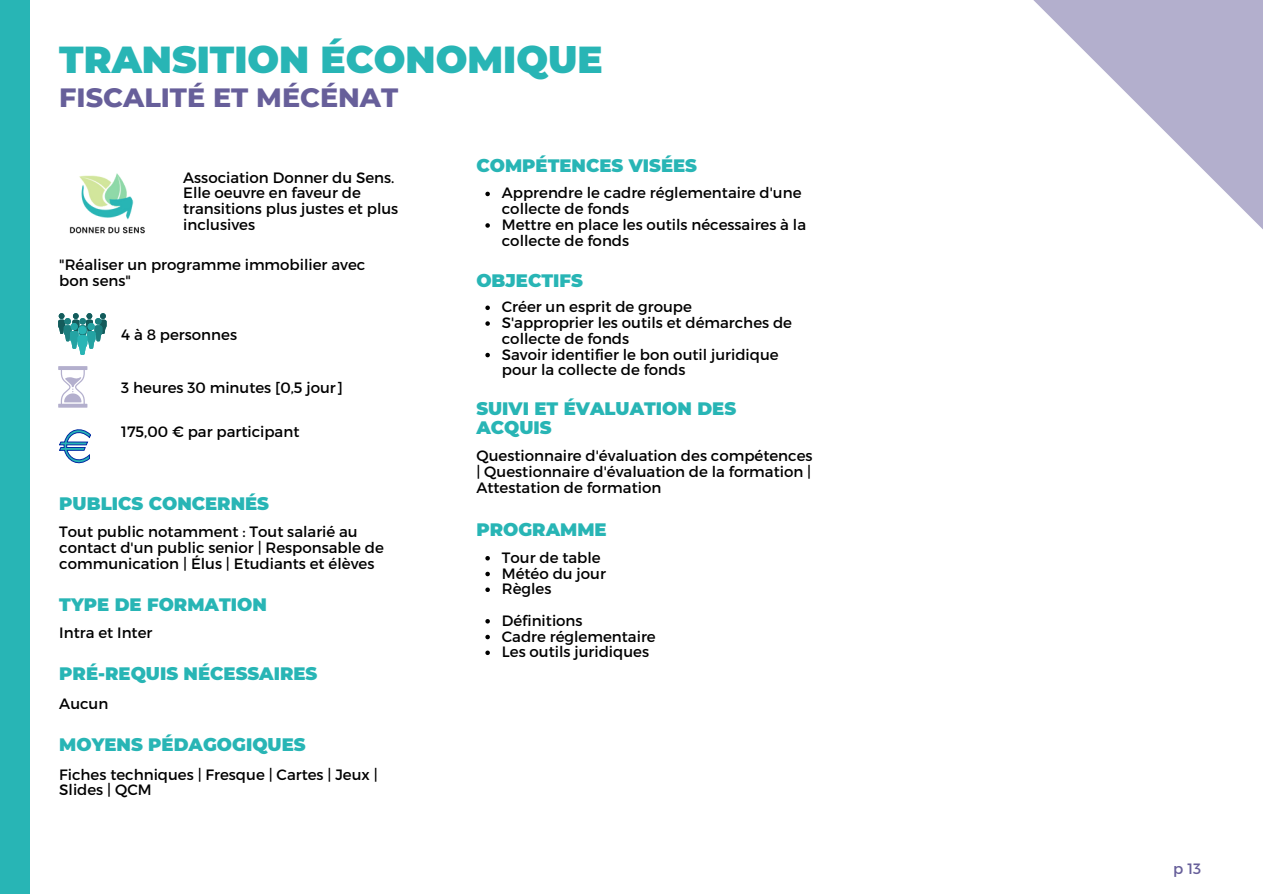
<style>
.page{position:relative;width:1263px;height:894px;background:#fff}
.page>*{position:absolute;margin:0;border:0;box-sizing:border-box;transform-origin:0 0}
.t1{font:900 37.5px "Montserrat";color:#28b5b5}
.t2{font:800 27px "Montserrat";color:#675f9a}
.t3{font:900 18px/19px "Montserrat";color:#28b5b5}
.t4{font:15px/15.8px "Montserrat";color:#000}
.t5{font:15px "Montserrat";color:#675f9a}
</style>
<div class="page">
<svg style="left:1033px;top:0;width:230px;height:230px"></svg>
<div style="left:0;top:0;width:30px;height:893px;background:#28b5b5"></div>
<img style="left:69px;top:173px;width:76px;height:61px">
<svg style="left:485px;top:305px;width:5px;height:5px"></svg>
<svg style="left:485px;top:321px;width:5px;height:5px"></svg>
<svg style="left:485px;top:353px;width:5px;height:4px"></svg>
<svg style="left:485px;top:556px;width:5px;height:4px"></svg>
<svg style="left:485px;top:571px;width:5px;height:5px"></svg>
<svg style="left:485px;top:587px;width:5px;height:5px"></svg>
<svg style="left:485px;top:619px;width:5px;height:4px"></svg>
<svg style="left:485px;top:634px;width:5px;height:5px"></svg>
<svg style="left:485px;top:650px;width:5px;height:5px"></svg>
<svg style="left:485px;top:192px;width:5px;height:4px"></svg>
<svg style="left:485px;top:223px;width:5px;height:5px"></svg>
<svg style="left:58px;top:366px;width:29px;height:41px"></svg>
<svg style="left:58px;top:313px;width:49px;height:42px"></svg>
<div style="left:78px;top:326px;width:8px;height:8px;background:#28b5b5;border-radius:50%"></div>
<svg style="left:59px;top:429px;width:32px;height:35px"></svg>
<p class="t1" style="left:59px;top:36px;width:545px">TRANSITION ÉCONOMIQUE</p>
<p class="t2" style="left:59px;top:80px;width:341px">FISCALITÉ ET MÉCÉNAT</p>
<p class="t4" style="left:183px;top:169px;width:217px">Association Donner du Sens.<br>Elle oeuvre en faveur de transitions plus justes et plus inclusives</p>
<p class="t4" style="left:59px;top:256px;width:307px">"Réaliser un programme immobilier avec bon sens"</p>
<p class="t4" style="left:121px;top:325px;width:117px">4 à 8 personnes</p>
<p class="t4" style="left:121px;top:378px;width:223px">3 heures 30 minutes [0,5 jour]</p>
<p class="t4" style="left:121px;top:422px;width:180px">175,00 € par participant</p>
<p class="t3" style="left:59px;top:494px;width:211px">PUBLICS CONCERNÉS</p>
<p class="t4" style="left:59px;top:523px;width:326px">Tout public notamment : Tout salarié au contact d'un public senior | Responsable de communication | Élus | Etudiants et élèves</p>
<p class="t3" style="left:59px;top:594px;width:209px">TYPE DE FORMATION</p>
<p class="t4" style="left:59px;top:623px;width:95px">Intra et Inter</p>
<p class="t3" style="left:59px;top:664px;width:260px">PRÉ-REQUIS NÉCESSAIRES</p>
<p class="t4" style="left:59px;top:694px;width:51px">Aucun</p>
<p class="t3" style="left:59px;top:734px;width:248px">MOYENS PÉDAGOGIQUES</p>
<p class="t4" style="left:59px;top:765px;width:320px">Fiches techniques | Fresque | Cartes | Jeux |<br>Slides | QCM</p>
<p class="t3" style="left:476px;top:156px;width:222px">COMPÉTENCES VISÉES</p>
<p class="t4" style="left:502px;top:184px;width:301px">Apprendre le cadre réglementaire d'une collecte de fonds</p>
<p class="t4" style="left:502px;top:216px;width:306px">Mettre en place les outils nécessaires à la collecte de fonds</p>
<p class="t3" style="left:476px;top:270px;width:108px">OBJECTIFS</p>
<p class="t4" style="left:502px;top:298px;width:192px">Créer un esprit de groupe</p>
<p class="t4" style="left:502px;top:314px;width:292px">S'approprier les outils et démarches de collecte de fonds</p>
<p class="t4" style="left:502px;top:345px;width:278px">Savoir identifier le bon outil juridique pour la collecte de fonds</p>
<p class="t3" style="left:476px;top:399px;width:261px">SUIVI ET ÉVALUATION DES<br>ACQUIS</p>
<p class="t4" style="left:476px;top:447px;width:338px;text-align:justify">Questionnaire d'évaluation des compétences | Questionnaire d'évaluation de la formation | Attestation de formation</p>
<p class="t3" style="left:476px;top:519px;width:132px">PROGRAMME</p>
<p class="t4" style="left:502px;top:548px;width:100px">Tour de table</p>
<p class="t4" style="left:502px;top:564px;width:106px">Météo du jour</p>
<p class="t4" style="left:502px;top:580px;width:51px">Règles</p>
<p class="t4" style="left:502px;top:611px;width:82px">Définitions</p>
<p class="t4" style="left:502px;top:627px;width:155px">Cadre réglementaire</p>
<p class="t4" style="left:502px;top:643px;width:149px">Les outils juridiques</p>
<p class="t5" style="left:1173px;top:858px;width:29px">p13</p>
</div>
